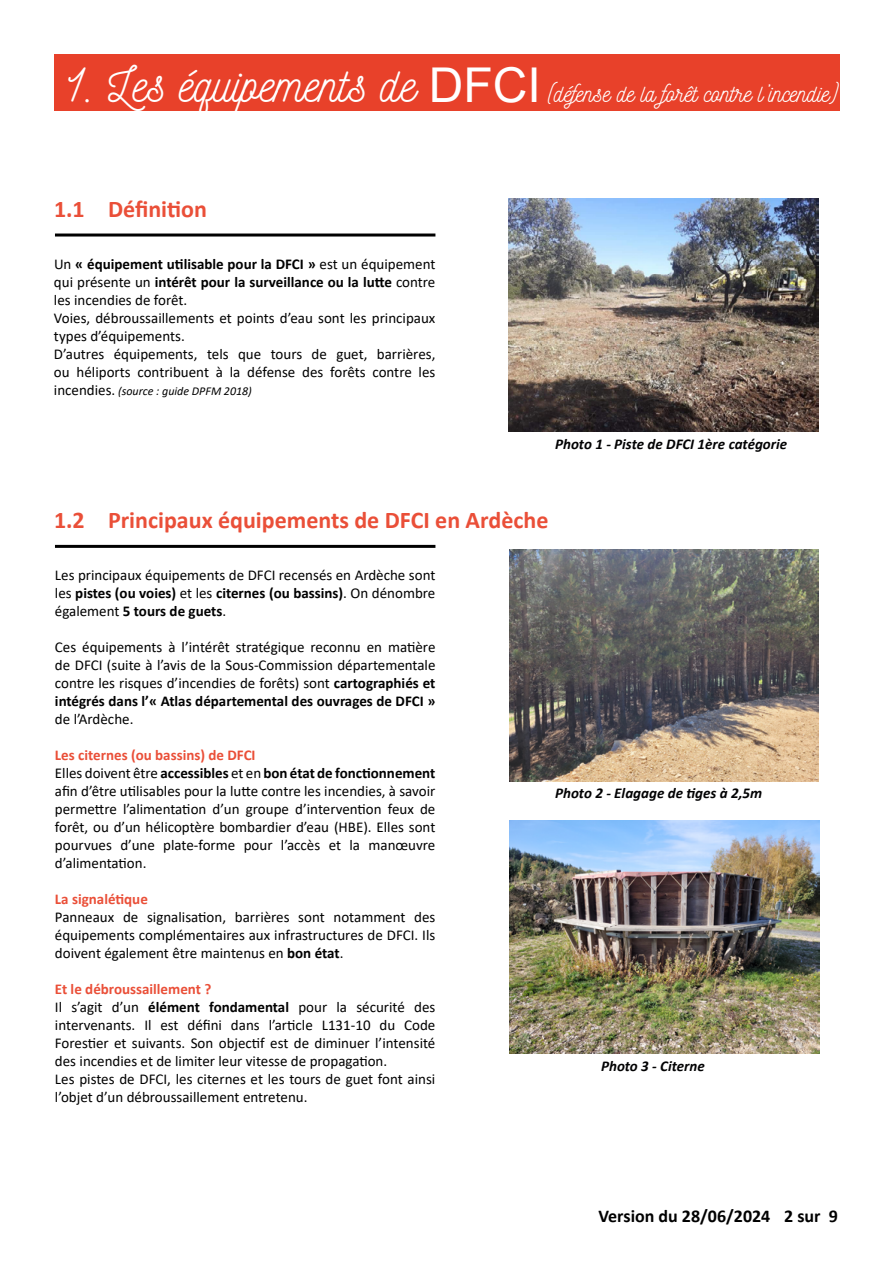
<style>
.page{position:relative;width:893px;height:1263px;background:#fff}
.page>*{position:absolute;margin:0;border:0;box-sizing:border-box;transform-origin:0 0}
.t1{font:24px "Nickainley";color:#fff}
.t2{font:700 24px "Calibri";color:#ea4f38}
.t3{font:700 18px "Calibri";color:#000}
.t4{font:15px/18px "Calibri";color:#000}
.t5{font:italic 700 15px "Calibri";color:#020203}
.t6{font:700 15px "Calibri";color:#ea4f38}
.t7{font:italic 12px "Calibri";color:#000}
.s1{font-size:48px}
.s2{font-family:"Arial";font-size:48px}
.s3{font-weight:700}
.s4{font-style:normal;font-size:15px}
.s5{font-weight:700;color:#ea4f38}
</style>
<div class="page">
<hr style="left:55px;top:233px;width:380px;height:3px;background:#000">
<div style="left:54px;top:55px;width:786px;height:55px;background:#e8412a"></div>
<img style="left:508px;top:199px;width:311px;height:233px">
<hr style="left:55px;top:545px;width:380px;height:3px;background:#000">
<img style="left:509px;top:550px;width:310px;height:232px">
<img style="left:509px;top:821px;width:311px;height:232px">
<h1 class="t1" style="left:68px;top:78px;width:773px"><span class="s1">1. Les équipements de</span> <span class="s2">DFCI</span> (défense de la forêt contre l’incendie)</h1>
<h1 class="t2" style="left:54px;top:192px;width:154px">1.1 Définition</h1>
<p class="t4" style="left:54px;top:254px;width:383px">Un <span class="s3">« équipement utilisable pour la DFCI »</span> est un équipement qui présente un <span class="s3">intérêt pour la surveillance ou la lutte</span> contre les incendies de forêt.<br>Voies, débroussaillements et points d’eau sont les principaux types d’équipements.<br>D’autres équipements, tels que tours de guet, barrières, ou héliports contribuent à la défense des forêts contre les</p>
<p class="t7" style="left:54px;top:382px;width:199px"><span class="s4">incendies.</span> (source : guide DPFM 2018)</p>
<p class="t5" style="left:555px;top:433px;width:234px">Photo 1 - Piste de DFCI 1ère catégorie</p>
<h1 class="t2" style="left:54px;top:503px;width:496px">1.2 Principaux équipements de DFCI en Ardèche</h1>
<p class="t4" style="left:55px;top:566px;width:382px;text-align:justify">Les principaux équipements de DFCI recensés en Ardèche sont les <span class="s3">pistes (ou voies)</span> et les <span class="s3">citernes (ou bassins)</span>. On dénombre également <span class="s3">5 tours de guets</span>.</p>
<p class="t4" style="left:55px;top:638px;width:382px;text-align:justify">Ces équipements à l’intérêt stratégique reconnu en matière de DFCI (suite à l’avis de la Sous-Commission départementale contre les risques d’incendies de forêts) sont <span class="s3">cartographiés et intégrés dans l’« Atlas départemental des ouvrages de DFCI »</span></p>
<p class="t4" style="left:55px;top:710px;width:80px">de l’Ardèche.</p>
<p class="t4" style="left:55px;top:746px;width:382px"><span class="s5">Les citernes (ou bassins) de DFCI<br></span>Elles doivent être <span class="s3">accessibles</span> et en <span class="s3">bon état de fonctionnement </span>afin d’être utilisables pour la lutte contre les incendies, à savoir permettre l’alimentation d’un groupe d’intervention feux de forêt, ou d’un hélicoptère bombardier d’eau (HBE). Elles sont pourvues d’une plate-forme pour l’accès et la manœuvre d’alimentation.</p>
<p class="t6" style="left:55px;top:888px;width:94px">La signalétique</p>
<p class="t4" style="left:55px;top:908px;width:382px;text-align:justify">Panneaux de signalisation, barrières sont notamment des équipements complémentaires aux infrastructures de DFCI. Ils doivent également être maintenus en <span class="s3">bon état</span>.</p>
<p class="t4" style="left:55px;top:980px;width:382px"><span class="s5">Et le débroussaillement ?<br></span>Il s’agit d’un <span class="s3">élément fondamental</span> pour la sécurité des intervenants. Il est défini dans l’article L131-10 du Code Forestier et suivants. Son objectif est de diminuer l’intensité des incendies et de limiter leur vitesse de propagation.<br>Les pistes de DFCI, les citernes et les tours de guet font ainsi l’objet d’un débroussaillement entretenu.</p>
<p class="t5" style="left:555px;top:783px;width:209px">Photo 2 - Elagage de tiges à 2,5m</p>
<p class="t5" style="left:601px;top:1055px;width:105px">Photo 3 - Citerne</p>
<p class="t3" style="left:598px;top:1204px;width:241px">Version du 28/06/2024 2 sur 9</p>
</div>
